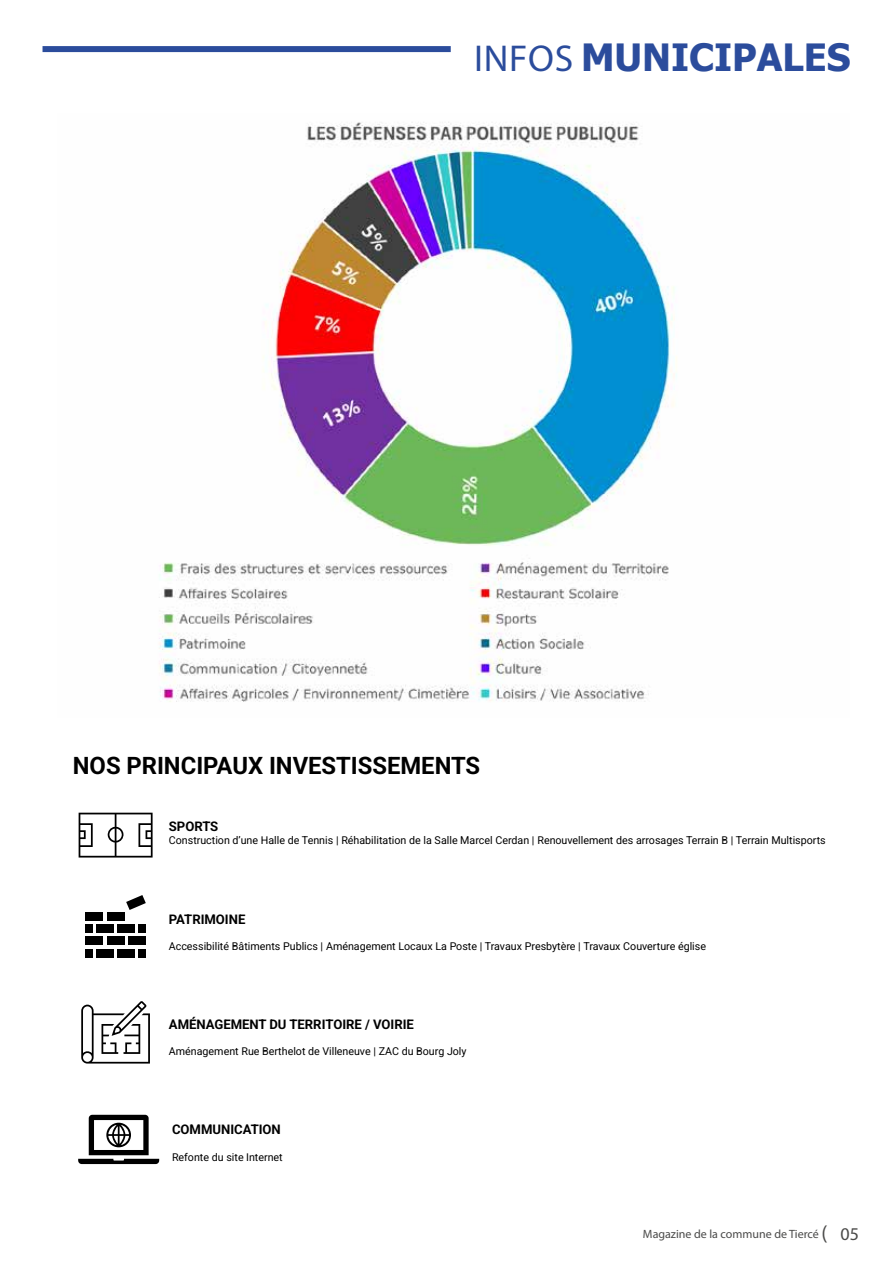
<style>
.page{position:relative;width:893px;height:1263px;background:#fff}
.page>*{position:absolute;margin:0;border:0;box-sizing:border-box;transform-origin:0 0}
.t1{font:700 37.5px "Tahoma";color:#2b4c9c}
.t2{font:700 23.85px "Roboto";color:#000}
.t3{font:700 13.05px "Roboto";color:#000}
.t4{font:12px "Myriad Pro";color:#4a4a49}
.t5{font:10.65px "Roboto";color:#000}
.s1{font-family:"Myriad Pro";font-weight:400}
.s2{font-size:21px}
.s3{font-size:18px}
</style>
<div class="page">
<img style="left:159px;top:122px;width:518px;height:580px">
<svg style="left:79px;top:813px;width:74px;height:44px"></svg>
<div style="left:107px;top:912px;width:17px;height:8px;background:#000"></div>
<div style="left:86px;top:912px;width:17px;height:8px;background:#000"></div>
<div style="left:86px;top:924px;width:7px;height:9px;background:#000"></div>
<div style="left:138px;top:924px;width:8px;height:9px;background:#000"></div>
<div style="left:96px;top:924px;width:18px;height:9px;background:#000"></div>
<div style="left:117px;top:924px;width:18px;height:9px;background:#000"></div>
<div style="left:107px;top:936px;width:17px;height:9px;background:#000"></div>
<div style="left:86px;top:936px;width:17px;height:9px;background:#000"></div>
<div style="left:86px;top:949px;width:7px;height:8px;background:#000"></div>
<div style="left:138px;top:949px;width:8px;height:8px;background:#000"></div>
<div style="left:128px;top:936px;width:18px;height:9px;background:#000"></div>
<div style="left:96px;top:949px;width:18px;height:8px;background:#000"></div>
<div style="left:117px;top:949px;width:18px;height:8px;background:#000"></div>
<svg style="left:126px;top:895px;width:20px;height:15px"></svg>
<svg style="left:81px;top:1001px;width:69px;height:62px"></svg>
<svg style="left:78px;top:1115px;width:81px;height:49px"></svg>
<div style="left:43px;top:46px;width:408px;height:6px;background:#2b4c9c"></div>
<h1 class="t1" style="left:474px;top:31px;width:378px"><span class="s1">INFOS</span> MUNICIPALES</h1>
<h2 class="t2" style="left:73px;top:749px;width:409px">NOS PRINCIPAUX INVESTISSEMENTS</h2>
<p class="t3" style="left:169px;top:817px;width:51px">SPORTS</p>
<p class="t5" style="left:169px;top:833px;width:658px">Construction d’une Halle de Tennis | Réhabilitation de la Salle Marcel Cerdan | Renouvellement des arrosages Terrain B | Terrain Multisports</p>
<p class="t3" style="left:169px;top:910px;width:78px">PATRIMOINE</p>
<p class="t5" style="left:169px;top:938px;width:539px">Accessibilité Bâtiments Publics | Aménagement Locaux La Poste | Travaux Presbytère | Travaux Couverture église</p>
<p class="t3" style="left:169px;top:1015px;width:247px">AMÉNAGEMENT DU TERRITOIRE / VOIRIE</p>
<p class="t5" style="left:169px;top:1044px;width:299px">Aménagement Rue Berthelot de Villeneuve | ZAC du Bourg Joly</p>
<p class="t3" style="left:172px;top:1121px;width:110px">COMMUNICATION</p>
<p class="t5" style="left:172px;top:1149px;width:112px">Refonte du site Internet</p>
<p class="t4" style="left:643px;top:1227px;width:218px">Magazine de la commune de Tiercé <span class="s2">(</span> <span class="s3">05</span></p>
</div>
